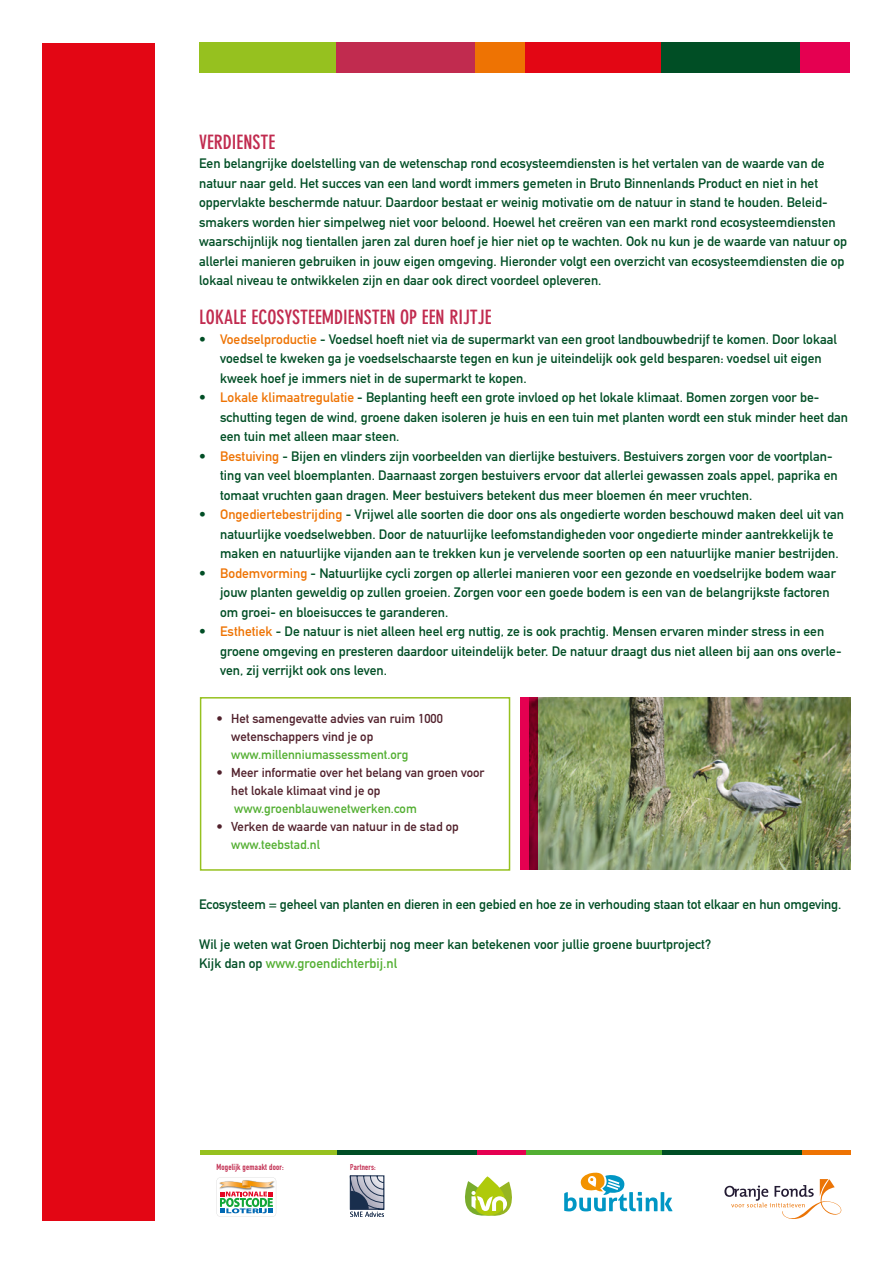
<style>
.page{position:relative;width:893px;height:1263px;background:#fff}
.page>*{position:absolute;margin:0;border:0;box-sizing:border-box;transform-origin:0 0}
.Kop_rood{font:700 condensed 19.5px "DIN Neuzeit Grotesk Std";color:#c12b4f}
.Body_donkergroen{font:13.5px/19.5px "DIN Mittelschrift Std";color:#004e25}
.Body_donkergroen-2{font:13.5px "DIN Mittelschrift Std";color:#53af32}
.Kader_Body{font:12.75px/18px "DIN Mittelschrift Std";color:#50202b}
.t1{font:8.7px "DIN Engschrift";letter-spacing:.025em;color:#c12b4f}
.t2{font:8.4px "DIN Engschrift";letter-spacing:.025em;color:#c12b4f}
.s1{color:#ee7303}
.s2{color:#53af32}
.s3{color:#004e25}
</style>
<div class="page">
<div style="left:200px;top:697px;width:310px;height:174px;border:2px solid #96c11f"></div>
<div style="left:525px;top:43px;width:320px;height:30px;background:#004e25"></div>
<div style="left:200px;top:43px;width:320px;height:30px;background:#c12b4f"></div>
<div style="left:800px;top:43px;width:50px;height:30px;background:#e50051"></div>
<div style="left:475px;top:43px;width:50px;height:30px;background:#ee7303"></div>
<div style="left:525px;top:43px;width:135px;height:30px;background:#e30614"></div>
<div style="left:199px;top:43px;width:136px;height:30px;background:#96c11f"></div>
<div style="left:42px;top:43px;width:112px;height:1177px;background:#e30614"></div>
<hr style="left:527px;top:1150px;width:320px;height:4px;background:#004e25">
<hr style="left:201px;top:1150px;width:321px;height:4px;background:#004e25">
<hr style="left:802px;top:1150px;width:48px;height:4px;background:#ee7303">
<hr style="left:477px;top:1150px;width:50px;height:4px;background:#e50051">
<hr style="left:527px;top:1150px;width:135px;height:4px;background:#53af32">
<hr style="left:200px;top:1150px;width:137px;height:4px;background:#96c11f">
<svg style="left:465px;top:1176px;width:47px;height:40px"></svg>
<svg style="left:724px;top:1179px;width:117px;height:40px"></svg>
<svg style="left:350px;top:1175px;width:34px;height:42px"></svg>
<svg style="left:217px;top:1177px;width:59px;height:39px"></svg>
<svg style="left:564px;top:1172px;width:109px;height:39px"></svg>
<img style="left:538px;top:697px;width:312px;height:173px">
<svg style="left:521px;top:697px;width:17px;height:173px;background:#ad0038"></svg>
<p class="Kop_rood" style="left:199px;top:131px;width:78px">VERDIENSTE</p>
<p class="Body_donkergroen" style="left:199px;top:154px;width:650px">Een belangrijke doelstelling van de wetenschap rond ecosysteemdiensten is het vertalen van de waarde van de natuur naar geld. Het succes van een land wordt immers gemeten in Bruto Binnenlands Product en niet in het oppervlakte beschermde natuur. Daardoor bestaat er weinig motivatie om de natuur in stand te houden. Beleid&shy;smakers worden hier simpelweg niet voor beloond. Hoewel het creëren van een markt rond ecosysteemdiensten waarschijnlijk nog tientallen jaren zal duren hoef je hier niet op te wachten. Ook nu kun je de waarde van natuur op allerlei manieren gebruiken in jouw eigen omgeving. Hieronder volgt een overzicht van ecosysteemdiensten die op lokaal niveau te ontwikkelen zijn en daar ook direct voordeel opleveren.</p>
<p class="Kop_rood" style="left:199px;top:306px;width:294px">LOKALE ECOSYSTEEMDIENSTEN OP EEN RIJTJE</p>
<p class="Body_donkergroen" style="left:220px;top:329px;width:618px;text-indent:-21px">• <span class="s1">Voedselproductie</span> - Voedsel hoeft niet via de supermarkt van een groot landbouwbedrijf te komen. Door lokaal voedsel te kweken ga je voedselschaarste tegen en kun je uiteindelijk ook geld besparen: voedsel uit eigen kweek hoef je immers niet in de supermarkt te kopen.</p>
<p class="Body_donkergroen" style="left:220px;top:388px;width:630px;text-indent:-21px">• <span class="s1">Lokale klimaatregulatie</span> - Beplanting heeft een grote invloed op het lokale klimaat. Bomen zorgen voor be&shy;schutting tegen de wind, groene daken isoleren je huis en een tuin met planten wordt een stuk minder heet dan een tuin met alleen maar steen.</p>
<p class="Body_donkergroen" style="left:220px;top:446px;width:619px;text-indent:-21px">• <span class="s1">Bestuiving</span> - Bijen en vlinders zijn voorbeelden van dierlijke bestuivers. Bestuivers zorgen voor de voortplan&shy;ting van veel bloemplanten. Daarnaast zorgen bestuivers ervoor dat allerlei gewassen zoals appel, paprika en tomaat vruchten gaan dragen. Meer bestuivers betekent dus meer bloemen én meer vruchten.</p>
<p class="Body_donkergroen" style="left:220px;top:505px;width:625px;text-indent:-21px">• <span class="s1">Ongediertebestrijding</span> - Vrijwel alle soorten die door ons als ongedierte worden beschouwd maken deel uit van natuurlijke voedselwebben. Door de natuurlijke leefomstandigheden voor ongedierte minder aantrekkelijk te maken en natuurlijke vijanden aan te trekken kun je vervelende soorten op een natuurlijke manier bestrijden.</p>
<p class="Body_donkergroen" style="left:220px;top:563px;width:617px;text-indent:-21px">• <span class="s1">Bodemvorming</span> - Natuurlijke cycli zorgen op allerlei manieren voor een gezonde en voedselrijke bodem waar jouw planten geweldig op zullen groeien. Zorgen voor een goede bodem is een van de belangrijkste factoren om groei- en bloeisucces te garanderen.</p>
<p class="Body_donkergroen" style="left:220px;top:622px;width:623px;text-indent:-21px">• <span class="s1">Esthetiek</span> - De natuur is niet alleen heel erg nuttig, ze is ook prachtig. Mensen ervaren minder stress in een groene omgeving en presteren daardoor uiteindelijk beter. De natuur draagt dus niet alleen bij aan ons overle&shy;ven, zij verrijkt ook ons leven.</p>
<p class="Kader_Body" style="left:231px;top:709px;width:213px;text-indent:-15px">• Het samengevatte advies van ruim 1000 wetenschappers vind je op <span class="s2">www.millenniumassessment.org</span></p>
<p class="Kader_Body" style="left:231px;top:763px;width:255px;text-indent:-15px">• Meer informatie over het belang van groen voor het lokale klimaat vind je op <span class="s2">www.groenblauwenetwerken.com</span></p>
<p class="Kader_Body" style="left:231px;top:817px;width:229px;text-indent:-15px">• Verken de waarde van natuur in de stad op <span class="s2">www.teebstad.nl</span></p>
<p class="Body_donkergroen" style="left:199px;top:895px;width:644px">Ecosysteem = geheel van planten en dieren in een gebied en hoe ze in verhouding staan tot elkaar en hun omgeving.</p>
<p class="Body_donkergroen" style="left:199px;top:934px;width:514px">Wil je weten wat Groen Dichterbij nog meer kan betekenen voor jullie groene buurtproject?</p>
<p class="Body_donkergroen-2" style="left:199px;top:955px;width:200px"><span class="s3">Kijk dan op</span> www.groendichterbij.nl</p>
<p class="t1" style="left:216px;top:1162px;width:69px">Mogelijk gemaakt door:</p>
<p class="t2" style="left:350px;top:1162px;width:27px">Partners:</p>
</div>
